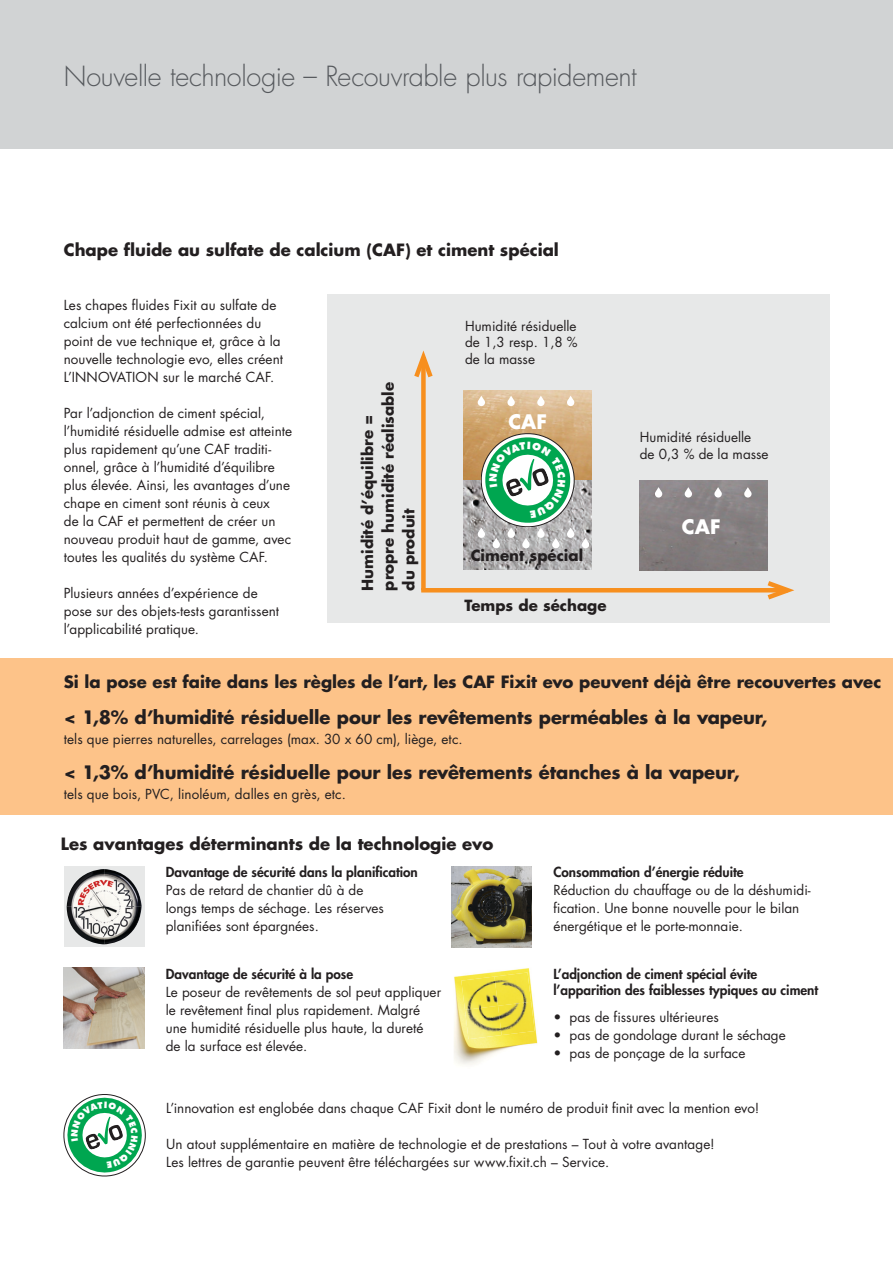
<style>
.page{position:relative;width:893px;height:1263px;background:#fff}
.page>*{position:absolute;margin:0;border:0;box-sizing:border-box;transform-origin:0 0}
.t1{font:300 27px "Futura Std";letter-spacing:-.015em;color:#56595d}
.t2{font:700 19.5px "Futura Std";color:#fff}
.t3{font:700 18px "Futura Std";letter-spacing:-.005em;color:#231f20}
.t4{font:700 16.5px "Futura Std";color:#231f20}
.t5{font:700 15px/20.7px "Futura Std";color:#231f20}
.t6{font:13.5px/18px "Futura Std";color:#231f20}
.t7{font:800 13.5px/16.2px "Futura Std";color:#231f20}
</style>
<div class="page">
<div style="left:0;top:0;width:893px;height:149px;background:#d1d3d4"></div>
<div style="left:327px;top:294px;width:502px;height:329px;background:#e7e8e8"></div>
<img style="left:464px;top:391px;width:127px;height:90px">
<div style="left:0;top:658px;width:893px;height:156px;background:#fdc389"></div>
<svg style="left:464px;top:481px;width:127px;height:89px;background:#abaaaa"></svg>
<div style="left:64px;top:866px;width:81px;height:81px;background:#e7e8e8"></div>
<img style="left:67px;top:869px;width:75px;height:75px">
<img style="left:64px;top:968px;width:81px;height:80px">
<img style="left:452px;top:866px;width:79px;height:81px">
<img style="left:454px;top:968px;width:84px;height:97px">
<img style="left:461px;top:976px;width:33px;height:34px">
<img style="left:494px;top:972px;width:37px;height:34px">
<img style="left:465px;top:1006px;width:37px;height:33px">
<img style="left:498px;top:1002px;width:37px;height:33px">
<div style="left:421px;top:357px;width:5px;height:233px;background:#f78f1e"></div>
<svg style="left:414px;top:350px;width:19px;height:32px"></svg>
<svg style="left:655px;top:487px;width:7px;height:11px"></svg>
<svg style="left:685px;top:487px;width:7px;height:11px"></svg>
<svg style="left:714px;top:487px;width:8px;height:11px"></svg>
<svg style="left:744px;top:487px;width:8px;height:11px"></svg>
<svg style="left:478px;top:396px;width:7px;height:10px"></svg>
<svg style="left:507px;top:396px;width:8px;height:10px"></svg>
<svg style="left:537px;top:396px;width:8px;height:10px"></svg>
<svg style="left:567px;top:396px;width:7px;height:10px"></svg>
<svg style="left:582px;top:538px;width:7px;height:10px"></svg>
<hr style="left:421px;top:588px;width:367px;height:4px;background:#f78f1e">
<svg style="left:763px;top:581px;width:32px;height:19px"></svg>
<svg style="left:478px;top:433px;width:96px;height:115px;background:#83b795"></svg>
<svg style="left:64px;top:1094px;width:81px;height:82px"></svg>
<h1 class="t1" style="left:64px;top:60px;width:574px">Nouvelle technologie – Recouvrable plus rapidement</h1>
<p class="t4" style="left:64px;top:238px;width:497px">Chape fluide au sulfate de calcium (CAF) et ciment spécial</p>
<p class="t6" style="left:64px;top:296px;width:221px">Les chapes fluides Fixit au sulfate de calcium ont été perfectionnées du point de vue technique et, grâce à la nouvelle technologie evo, elles créent L’INNOVATION sur le marché CAF.</p>
<p class="t6" style="left:64px;top:404px;width:230px">Par l’adjonction de ciment spécial, l’humidité résiduelle admise est atteinte plus rapidement qu’une CAF traditi&shy;onnel, grâce à l’humidité d’équilibre plus élevée. Ainsi, les avantages d’une chape en ciment sont réunis à ceux<br>de la CAF et permettent de créer un nouveau produit haut de gamme, avec toutes les qualités du système CAF.</p>
<p class="t6" style="left:64px;top:584px;width:217px">Plusieurs années d’expérience de pose sur des objets-tests garantissent l’applicabilité pratique.</p>
<p class="t5" style="left:357px;top:591px;width:210px;rotate:-90deg">Humidité d’équilibre = propre humidité réalisable du produit</p>
<p class="t6" style="left:465px;top:318px;width:114px;line-height:16.2px;text-align:justify">Humidité résiduelle de 1,3 resp. 1,8 % de la masse</p>
<h2 class="t2" style="left:508px;top:408px;width:40px">CAF</h2>
<p class="t5" style="left:471px;top:545px;width:114px">Ciment spécial</p>
<p class="t5" style="left:464px;top:595px;width:144px">Temps de séchage</p>
<p class="t6" style="left:640px;top:429px;width:130px;line-height:16.2px">Humidité résiduelle de 0,3 % de la masse</p>
<h2 class="t2" style="left:682px;top:514px;width:40px">CAF</h2>
<p class="t4" style="left:64px;top:670px;width:819px">Si la pose est faite dans les règles de l’art, les CAF Fixit evo peuvent déjà être recouvertes avec</p>
<h3 class="t3" style="left:64px;top:705px;width:705px">&lt; 1,8% d’humidité résiduelle pour les revêtements perméables à la vapeur,</h3>
<p class="t6" style="left:64px;top:730px;width:400px">tels que pierres naturelles, carrelages (max. 30 x 60 cm), liège, etc.</p>
<h3 class="t3" style="left:64px;top:760px;width:677px">&lt; 1,3% d’humidité résiduelle pour les revêtements étanches à la vapeur,</h3>
<p class="t6" style="left:64px;top:785px;width:284px">tels que bois, PVC, linoléum, dalles en grès, etc.</p>
<p class="t4" style="left:61px;top:833px;width:434px">Les avantages déterminants de la technologie evo</p>
<p class="t7" style="left:166px;top:864px;width:254px">Davantage de sécurité dans la planification</p>
<p class="t6" style="left:166px;top:881px;width:220px">Pas de retard de chantier dû à de longs temps de séchage. Les réserves planifiées sont épargnées.</p>
<p class="t7" style="left:166px;top:966px;width:189px">Davantage de sécurité à la pose</p>
<p class="t6" style="left:166px;top:983px;width:277px">Le poseur de revêtements de sol peut appliquer le revêtement final plus rapidement. Malgré une humidité résiduelle plus haute, la dureté de la surface est élevée.</p>
<p class="t7" style="left:553px;top:864px;width:192px">Consommation d’énergie réduite</p>
<p class="t6" style="left:553px;top:881px;width:259px">Réduction du chauffage ou de la déshumidi&shy;fication. Une bonne nouvelle pour le bilan énergétique et le porte-monnaie.</p>
<p class="t7" style="left:553px;top:966px;width:266px">L’adjonction de ciment spécial évite l’apparition des faiblesses typiques au ciment</p>
<p class="t6" style="left:553px;top:1008px;width:167px">• pas de fissures ultérieures</p>
<p class="t6" style="left:553px;top:1026px;width:234px">• pas de gondolage durant le séchage</p>
<p class="t6" style="left:553px;top:1044px;width:193px">• pas de ponçage de la surface</p>
<p class="t6" style="left:166px;top:1099px;width:595px">L’innovation est englobée dans chaque CAF Fixit dont le numéro de produit finit avec la mention evo!</p>
<p class="t6" style="left:166px;top:1135px;width:550px">Un atout supplémentaire en matière de technologie et de prestations – Tout à votre avantage!<br>Les lettres de garantie peuvent être téléchargées sur www.fixit.ch – Service.</p>
</div>
